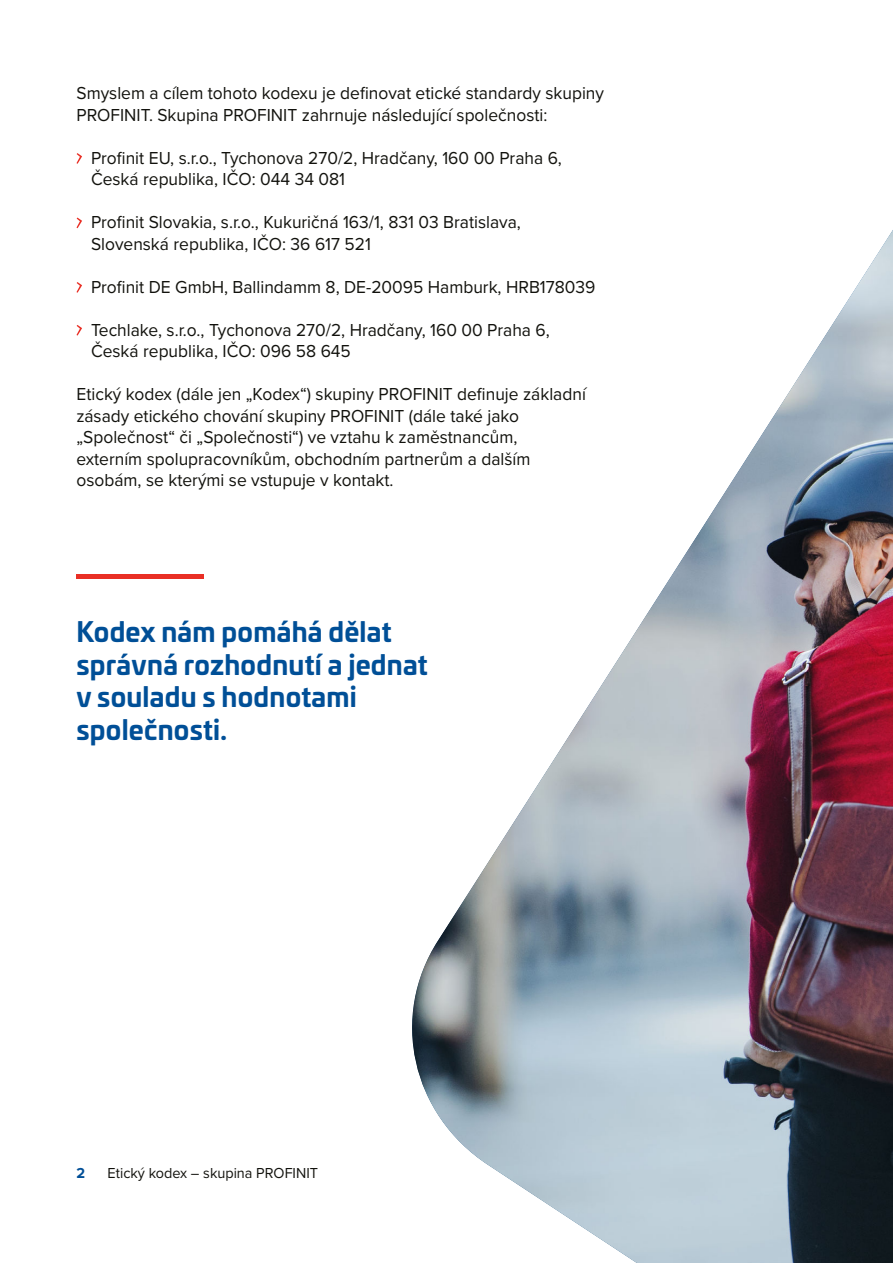
<style>
.page{position:relative;width:893px;height:1263px;background:#fff}
.page>*{position:absolute;margin:0;border:0;box-sizing:border-box;transform-origin:0 0}
.t1{font:700 27px/32.4px "Univia Pro";letter-spacing:.01em;color:#004f97;scale:.96 1}
.t2{font:18px/21.6px "Proxima Nova";color:#12120d;scale:.96 1}
.t3{font:15px "Proxima Nova";color:#12120d;scale:.96 1}
.t4{font:700 15px "Proxima Nova";color:#004f97;scale:.96 1}
</style>
<div class="page">
<svg style="left:77px;top:153px;width:5px;height:11px"></svg>
<svg style="left:77px;top:218px;width:5px;height:10px"></svg>
<svg style="left:77px;top:282px;width:5px;height:11px"></svg>
<svg style="left:77px;top:325px;width:5px;height:11px"></svg>
<img style="left:412px;top:230px;width:481px;height:1033px">
<hr style="left:77px;top:574px;width:127px;height:4px;background:#e92f25">
<p class="t2" style="left:77px;top:82px;width:551px">Smyslem a cílem tohoto kodexu je definovat etické standardy skupiny<br>PROFINIT. Skupina PROFINIT zahrnuje následující společnosti:</p>
<p class="t2" style="left:91px;top:147px;width:492px">Profinit EU, s.r.o., Tychonova 270/2, Hradčany, 160 00 Praha 6,<br>Česká republika, IČO: 044 34 081</p>
<p class="t2" style="left:91px;top:211px;width:449px">Profinit Slovakia, s.r.o., Kukuričná 163/1, 831 03 Bratislava,<br>Slovenská republika, IČO: 36 617 521</p>
<p class="t2" style="left:91px;top:276px;width:527px">Profinit DE GmbH, Ballindamm 8, DE-20095 Hamburk, HRB178039</p>
<p class="t2" style="left:91px;top:319px;width:479px">Techlake, s.r.o., Tychonova 270/2, Hradčany, 160 00 Praha 6,<br>Česká republika, IČO: 096 58 645</p>
<p class="t2" style="left:77px;top:383px;width:532px">Etický kodex (dále jen „Kodex“) skupiny PROFINIT definuje základní zásady etického chování skupiny PROFINIT (dále také jako „Společnost“ či „Společnosti“) ve vztahu k zaměstnancům, externím spolupracovníkům, obchodním partnerům a dalším osobám, se kterými se vstupuje v kontakt.</p>
<h1 class="t1" style="left:77px;top:616px;width:367px">Kodex nám pomáhá dělat správná rozhodnutí a jednat v souladu s hodnotami společnosti.</h1>
<p class="t4" style="left:77px;top:1167px;width:11px">2</p>
<p class="t3" style="left:108px;top:1165px;width:221px">Etický kodex – skupina PROFINIT</p>
</div>
